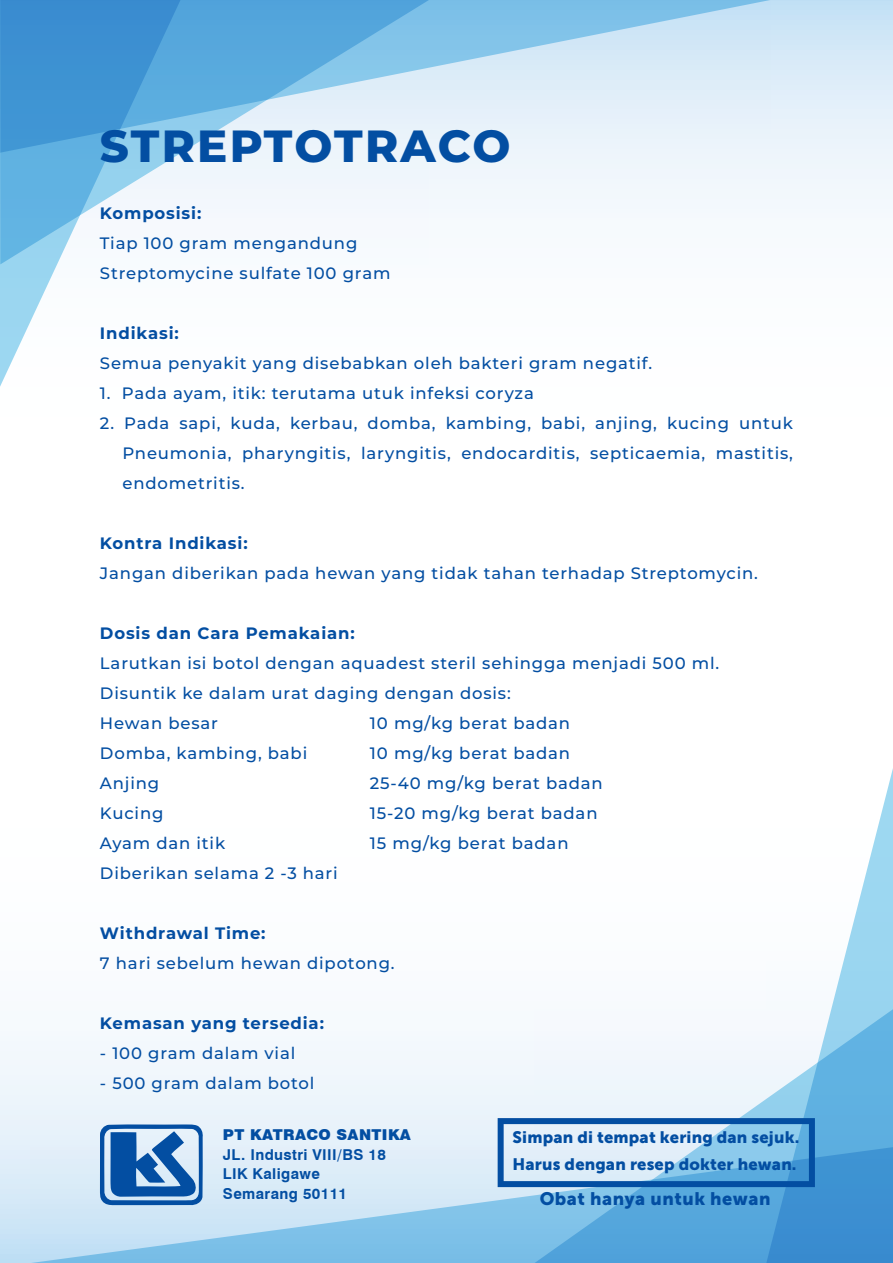
<style>
.page{position:relative;width:893px;height:1263px;background:#fff}
.page>*{position:absolute;margin:0;border:0;box-sizing:border-box;transform-origin:0 0}
.t1{font:800 45px "Montserrat";letter-spacing:.04em;color:#034ea2}
.t2{font:18px "Museo Sans 900";letter-spacing:.03em;color:#034ea2}
.t3{font:500 16.5px/30px "Montserrat";letter-spacing:.05em;color:#034ea2}
.t4{font:700 16.5px "Montserrat";letter-spacing:.05em;color:#034ea2}
.t5{font:16.5px/27px "Museo Sans 900";letter-spacing:.01em;color:#034ea2}
.t6{font:700 15px/19.5px "Swiss 721 BT";letter-spacing:.025em;color:#034ea2}
.t7{font:900 15px "Swiss 721 BT";letter-spacing:.025em;color:#034ea2}
</style>
<div class="page">
<div style="left:0;top:0;width:893px;height:1263px;background:linear-gradient(to bottom,#f4f9fd,#f2f8fd)"></div>
<div style="left:180px;top:153px;width:249px;height:111px;background:#f3f7fd"></div>
<svg style="left:180px;top:0;width:590px;height:153px"></svg>
<svg style="left:0;top:0;width:180px;height:387px"></svg>
<svg style="left:766px;top:768px;width:127px;height:241px"></svg>
<svg style="left:31px;top:1147px;width:504px;height:116px"></svg>
<svg style="left:535px;top:1009px;width:358px;height:254px"></svg>
<svg style="left:100px;top:1124px;width:103px;height:81px"></svg>
<svg style="left:498px;top:1118px;width:317px;height:69px"></svg>
<h1 class="t1" style="left:100px;top:113px;width:412px">STREPTOTRACO</h1>
<p class="t4" style="left:100px;top:201px;width:103px">Komposisi:</p>
<p class="t3" style="left:100px;top:227px;width:292px">Tiap 100 gram mengandung<br>Streptomycine sulfate 100 gram</p>
<p class="t4" style="left:100px;top:321px;width:80px">Indikasi:</p>
<p class="t3" style="left:100px;top:347px;width:554px">Semua penyakit yang disebabkan oleh bakteri gram negatif.</p>
<p class="t3" style="left:100px;top:377px;width:435px">1. Pada ayam, itik: terutama utuk infeksi coryza</p>
<p class="t3" style="left:122px;top:407px;width:672px;text-align:justify;text-indent:-23px">2. Pada sapi, kuda, kerbau, domba, kambing, babi, anjing, kucing untuk Pneumonia, pharyngitis, laryngitis, endocarditis, septicaemia, mastitis, endometritis.</p>
<p class="t4" style="left:100px;top:531px;width:149px">Kontra Indikasi:</p>
<p class="t3" style="left:100px;top:557px;width:660px">Jangan diberikan pada hewan yang tidak tahan terhadap Streptomycin.</p>
<p class="t4" style="left:100px;top:621px;width:256px">Dosis dan Cara Pemakaian:</p>
<p class="t3" style="left:100px;top:647px;width:621px">Larutkan isi botol dengan aquadest steril sehingga menjadi 500 ml.<br>Disuntik ke dalam urat daging dengan dosis:<br>Hewan besar</p>
<p class="t3" style="left:370px;top:707px;width:202px">10 mg/kg berat badan</p>
<p class="t3" style="left:100px;top:737px;width:209px">Domba, kambing, babi</p>
<p class="t3" style="left:370px;top:737px;width:202px">10 mg/kg berat badan</p>
<p class="t3" style="left:100px;top:767px;width:61px">Anjing</p>
<p class="t3" style="left:370px;top:767px;width:234px">25-40 mg/kg berat badan</p>
<p class="t3" style="left:100px;top:797px;width:65px">Kucing</p>
<p class="t3" style="left:370px;top:797px;width:229px">15-20 mg/kg berat badan</p>
<p class="t3" style="left:100px;top:827px;width:127px">Ayam dan itik</p>
<p class="t3" style="left:370px;top:827px;width:200px">15 mg/kg berat badan</p>
<p class="t3" style="left:100px;top:857px;width:239px">Diberikan selama 2 -3 hari</p>
<p class="t4" style="left:100px;top:921px;width:167px">Withdrawal Time:</p>
<p class="t3" style="left:100px;top:947px;width:296px">7 hari sebelum hewan dipotong.</p>
<p class="t4" style="left:100px;top:1011px;width:226px">Kemasan yang tersedia:</p>
<p class="t3" style="left:100px;top:1037px;width:197px">- 100 gram dalam vial</p>
<p class="t3" style="left:100px;top:1067px;width:216px">- 500 gram dalam botol</p>
<p class="t7" style="left:223px;top:1126px;width:190px">PT KATRACO SANTIKA</p>
<p class="t6" style="left:223px;top:1144px;width:164px">JL. Industri VIII/BS 18<br>LIK Kaligawe<br>Semarang 50111</p>
<p class="t5" style="left:512px;top:1123px;width:288px">Simpan di tempat kering dan sejuk.<br>Harus dengan resep dokter hewan.</p>
<p class="t2" style="left:540px;top:1188px;width:232px">Obat hanya untuk hewan</p>
</div>
